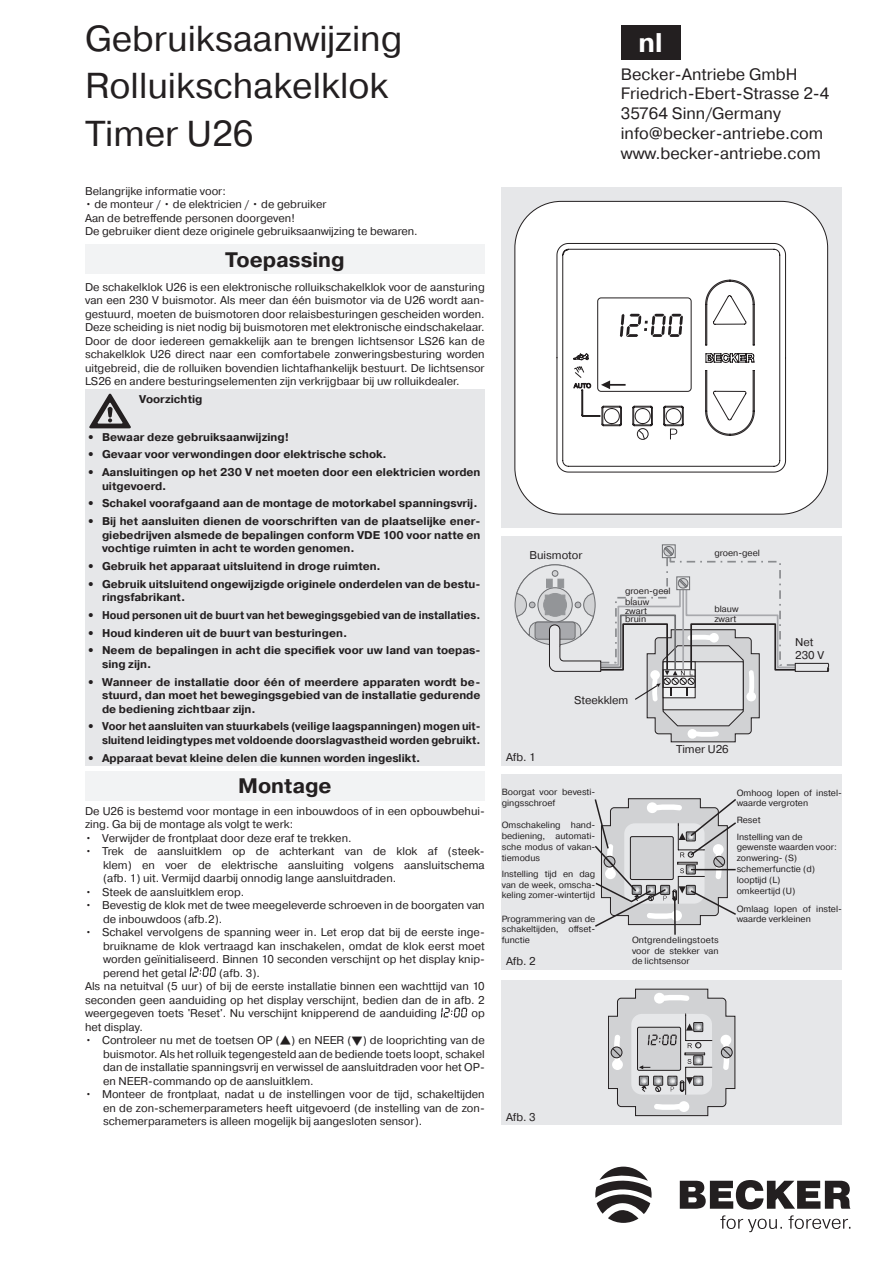
<style>
.page{position:relative;width:893px;height:1263px;background:#fff}
.page>*{position:absolute;margin:0;border:0;box-sizing:border-box;transform-origin:0 0}
.t1{font:36px/47.4px "Pragmatica";color:#231f20}
.t2{font:700 27px "Pragmatica";color:#fff}
.t3{font:700 21px "Pragmatica";color:#231f20}
.t4{font:16.5px/19.8px "Pragmatica";color:#231f20}
.t5{font:11.25px/13.5px "Pragmatica";color:#231f20;text-align:justify}
.t6{font:700 11.25px/13.5px "Pragmatica";color:#231f20}
.t7{font:9px/10.8px "Pragmatica";color:#231f20}
</style>
<div class="page">
<svg style="left:720px;top:1215px;width:130px;height:17px"></svg>
<svg style="left:680px;top:1180px;width:170px;height:29px"></svg>
<svg style="left:595px;top:1166px;width:57px;height:57px"></svg>
<div style="left:502px;top:536px;width:340px;height:229px;background:#e6e7e9"></div>
<div style="left:85px;top:389px;width:400px;height:376px;background:#e6e7e9"></div>
<svg style="left:89px;top:393px;width:42px;height:35px"></svg>
<div style="left:502px;top:774px;width:340px;height:195px;background:#e6e7e9"></div>
<div style="left:621px;top:26px;width:59px;height:34px;background:#231f20"></div>
<svg style="left:190px;top:967px;width:26px;height:10px"></svg>
<svg style="left:441px;top:1008px;width:26px;height:9px"></svg>
<div style="left:85px;top:244px;width:400px;height:30px;background:#f2f3f4"></div>
<div style="left:502px;top:187px;width:340px;height:340px;background:#e6e7e9"></div>
<div style="left:515px;top:201px;width:313px;height:313px;background:#fff;border-radius:46px"></div>
<svg style="left:556px;top:243px;width:230px;height:230px"></svg>
<div style="left:598px;top:298px;width:93px;height:93px;background:#fff;border-radius:3px"></div>
<div style="left:597px;top:298px;width:94px;height:94px;border:1px solid #231f20;border-radius:3px"></div>
<svg style="left:601px;top:353px;width:154px;height:87px"></svg>
<svg style="left:620px;top:314px;width:63px;height:23px"></svg>
<svg style="left:573px;top:366px;width:18px;height:22px"></svg>
<svg style="left:662px;top:545px;width:13px;height:1px"></svg>
<svg style="left:516px;top:546px;width:313px;height:196px"></svg>
<div style="left:85px;top:771px;width:400px;height:29px;background:#f2f3f4"></div>
<div style="left:502px;top:980px;width:340px;height:145px;background:#e6e7e9"></div>
<svg style="left:608px;top:989px;width:127px;height:127px"></svg>
<svg style="left:594px;top:798px;width:142px;height:129px"></svg>
<hr style="left:674px;top:896px;width:2px;height:39px;background:#231f20">
<h1 class="t1" style="left:85px;top:15px;width:319px">Gebruiksaanwijzing</h1>
<h2 class="t2" style="left:638px;top:25px;width:26px">nl</h2>
<h1 class="t1" style="left:85px;top:63px;width:305px">Rolluikschakelklok<br>Timer U26</h1>
<h3 class="t4" style="left:621px;top:64px;width:210px">Becker-Antriebe GmbH<br>Friedrich-Ebert-Strasse 2-4<br>35764 Sinn/Germany info@becker-antriebe.com www.becker-antriebe.com</h3>
<p class="t5" style="left:85px;top:185px;width:142px">Belangrijke informatie voor:</p>
<p class="t5" style="left:85px;top:198px;width:334px;text-align:left">• de monteur / • de elektricien / • de gebruiker<br>Aan de betreffende personen doorgeven!<br>De gebruiker dient deze originele gebruiksaanwijzing te bewaren.</p>
<h3 class="t3" style="left:225px;top:246px;width:121px">Toepassing</h3>
<p class="t5" style="left:85px;top:280px;width:401px">De schakelklok U26 is een elektronische rolluikschakelklok voor de aansturing van een 230 V buismotor. Als meer dan één buismotor via de U26 wordt aan&shy;gestuurd, moeten de buismotoren door relaisbesturingen gescheiden worden.<br>Deze scheiding is niet nodig bij buismotoren met elektronische eindschakelaar.<br>Door de door iedereen gemakkelijk aan te brengen lichtsensor LS26 kan de schakelklok U26 direct naar een comfortabele zonweringsbesturing worden uitgebreid, die de rolluiken bovendien lichtafhankelijk bestuurt. De lichtsensor LS26 en andere besturingselementen zijn verkrijgbaar bij uw rolluikdealer.</p>
<p class="t6" style="left:139px;top:392px;width:65px">Voorzichtig</p>
<p class="t6" style="left:87px;top:430px;width:203px">• Bewaar deze gebruiksaanwijzing!</p>
<p class="t6" style="left:87px;top:448px;width:301px">• Gevaar voor verwondingen door elektrische schok.</p>
<p class="t6" style="left:102px;top:466px;width:380px;text-indent:-15px">• Aansluitingen op het 230 V net moeten door een elektricien worden uitgevoerd.</p>
<p class="t6" style="left:87px;top:497px;width:392px">• Schakel voorafgaand aan de montage de motorkabel spanningsvrij.</p>
<p class="t6" style="left:102px;top:515px;width:380px;text-align:justify;text-indent:-15px">• Bij het aansluiten dienen de voorschriften van de plaatselijke ener&shy;giebedrijven alsmede de bepalingen conform VDE 100 voor natte en vochtige ruimten in acht te worden genomen.</p>
<p class="t6" style="left:87px;top:559px;width:295px">• Gebruik het apparaat uitsluitend in droge ruimten.</p>
<p class="t6" style="left:102px;top:577px;width:380px;text-indent:-15px">• Gebruik uitsluitend ongewijzigde originele onderdelen van de bestu&shy;ringsfabrikant.</p>
<p class="t6" style="left:87px;top:608px;width:395px">• Houd personen uit de buurt van het bewegingsgebied van de installaties.</p>
<p class="t6" style="left:87px;top:626px;width:262px">• Houd kinderen uit de buurt van besturingen.</p>
<p class="t6" style="left:102px;top:644px;width:380px;text-indent:-15px">• Neem de bepalingen in acht die specifiek voor uw land van toepas&shy;sing zijn.</p>
<p class="t6" style="left:102px;top:675px;width:380px;text-align:justify;text-indent:-15px">• Wanneer de installatie door één of meerdere apparaten wordt be&shy;stuurd, dan moet het bewegingsgebied van de installatie gedurende de bediening zichtbaar zijn.</p>
<p class="t6" style="left:87px;top:720px;width:395px;text-align:right">• Voor het aansluiten van stuurkabels (veilige laagspanningen) mogen uit&shy;sluitend leidingtypes met voldoende doorslagvastheid worden gebruikt.</p>
<p class="t6" style="left:87px;top:751px;width:335px">• Apparaat bevat kleine delen die kunnen worden ingeslikt.</p>
<h3 class="t3" style="left:238px;top:772px;width:95px">Montage</h3>
<p class="t5" style="left:85px;top:804px;width:401px">De U26 is bestemd voor montage in een inbouwdoos of in een opbouwbehui&shy;zing. Ga bij de montage als volgt te werk:</p>
<p class="t5" style="left:85px;top:831px;width:268px">• Verwijder de frontplaat door deze eraf te trekken.</p>
<p class="t5" style="left:103px;top:845px;width:383px;text-indent:-18px">• Trek de aansluitklem op de achterkant van de klok af (steek&shy;klem) en voer de elektrische aansluiting volgens aansluitschema (afb. 1) uit. Vermijd daarbij onnodig lange aansluitdraden.</p>
<p class="t5" style="left:85px;top:885px;width:161px">• Steek de aansluitklem erop.</p>
<p class="t5" style="left:103px;top:899px;width:383px;text-indent:-18px">• Bevestig de klok met de twee meegeleverde schroeven in de boorgaten van de inbouwdoos (afb.2).</p>
<p class="t5" style="left:103px;top:926px;width:383px;text-indent:-18px">• Schakel vervolgens de spanning weer in. Let erop dat bij de eerste inge&shy;bruikname de klok vertraagd kan inschakelen, omdat de klok eerst moet worden geïnitialiseerd. Binnen 10 seconden verschijnt op het display knip&shy;perend het getal</p>
<p class="t5" style="left:85px;top:966px;width:401px;text-align:left;text-indent:134px">(afb. 3).<br>Als na netuitval (5 uur) of bij de eerste installatie binnen een wachttijd van 10 seconden geen aanduiding op het display verschijnt, bedien dan de in afb. 2 weergegeven toets 'Reset'. Nu verschijnt knipperend de aanduiding</p>
<p class="t5" style="left:471px;top:1007px;width:15px">op</p>
<p class="t5" style="left:85px;top:1020px;width:59px">het display.</p>
<p class="t5" style="left:103px;top:1034px;width:383px;text-indent:-18px">• Controleer nu met de toetsen OP (▲) en NEER (▼) de looprichting van de buismotor. Als het rolluik tegengesteld aan de bediende toets loopt, schakel dan de installatie spanningsvrij en verwissel de aansluitdraden voor het OP&shy;en NEER-commando op de aansluitklem.</p>
<p class="t5" style="left:103px;top:1088px;width:383px;text-indent:-18px">• Monteer de frontplaat, nadat u de instellingen voor de tijd, schakeltijden en de zon-schemerparameters heeft uitgevoerd (de instelling van de zon&shy;schemerparameters is alleen mogelijk bij aangesloten sensor).</p>
<p class="t5" style="left:529px;top:548px;width:55px">Buismotor</p>
<p class="t7" style="left:625px;top:586px;width:47px">groen-geel</p>
<p class="t7" style="left:714px;top:548px;width:47px">groen-geel</p>
<p class="t7" style="left:625px;top:597px;width:26px;line-height:9.6px">blauw zwart</p>
<p class="t7" style="left:714px;top:604px;width:26px">blauw</p>
<p class="t7" style="left:625px;top:613px;width:23px">bruin</p>
<p class="t7" style="left:714px;top:613px;width:24px">zwart</p>
<p class="t5" style="left:506px;top:751px;width:31px">Afb. 1</p>
<p class="t5" style="left:574px;top:694px;width:56px">Steekklem</p>
<p class="t5" style="left:676px;top:743px;width:54px">Timer U26</p>
<p class="t5" style="left:795px;top:635px;width:30px">Net<br>230 V</p>
<p class="t7" style="left:502px;top:787px;width:95px">Boorgat voor bevesti&shy;gingsschroef</p>
<p class="t7" style="left:502px;top:820px;width:95px;text-align:justify">Omschakeling hand&shy;bediening, automati&shy;sche modus of vakan&shy;tiemodus</p>
<p class="t7" style="left:502px;top:868px;width:95px;text-align:justify">Instelling tijd en dag van de week, omscha&shy;keling zomer-wintertijd</p>
<p class="t7" style="left:502px;top:913px;width:95px;text-align:justify">Programmering van de schakeltijden, offset&shy;functie</p>
<p class="t5" style="left:506px;top:955px;width:31px">Afb. 2</p>
<p class="t7" style="left:632px;top:934px;width:88px;text-align:justify">Ontgrendelingstoets voor de stekker van de lichtsensor</p>
<p class="t7" style="left:737px;top:787px;width:107px">Omhoog lopen of instel&shy;waarde vergroten</p>
<p class="t7" style="left:737px;top:812px;width:67px;line-height:16.5px">Reset<br>Instelling van de</p>
<p class="t7" style="left:737px;top:842px;width:102px">gewenste waarden voor: zonwering- (S) schemerfunctie (d) looptijd (L)<br>omkeertijd (U)</p>
<p class="t7" style="left:737px;top:903px;width:107px">Omlaag lopen of instel&shy;waarde verkleinen</p>
<p class="t5" style="left:506px;top:1110px;width:31px">Afb. 3</p>
</div>
